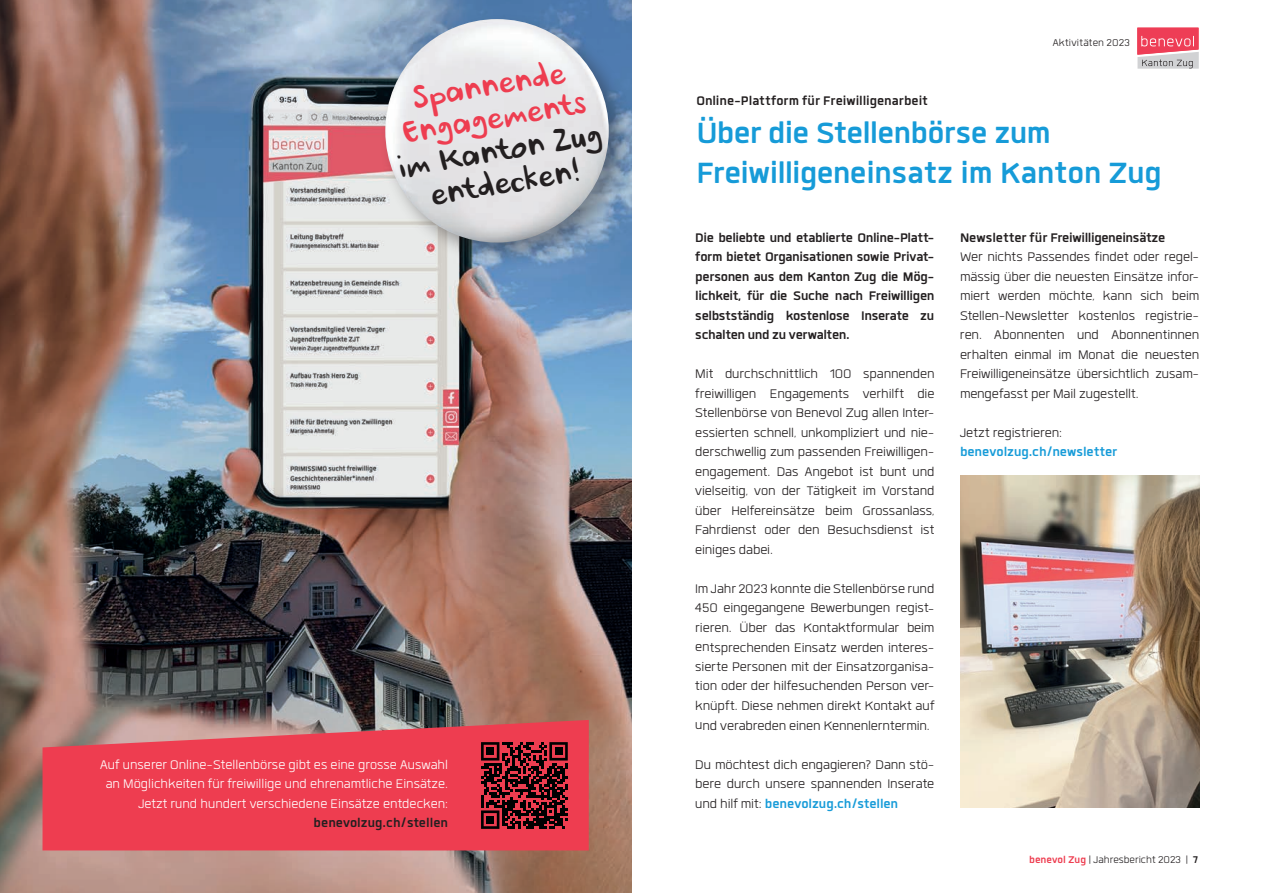
<style>
.page{position:relative;width:1263px;height:893px;background:#fff}
.page>*{position:absolute;margin:0;border:0;box-sizing:border-box;transform-origin:0 0}
.t1{font:700 40.5px/40.5px "Quan";letter-spacing:-.015em;color:#169bd8}
.t2{font:33px/33px "Ursula Handschrift";color:#231f20;text-align:center}
.t3{font:33px/33px "Ursula Handschrift";color:#ee3d50;text-align:center}
.t4{font:300 17.25px/19.5px "Quan";letter-spacing:-.005em;color:#231f20;text-align:justify}
.t5{font:700 17.25px/19.5px "Quan";letter-spacing:-.01em;color:#231f20;text-align:justify}
.t6{font:300 17.25px/19.5px "Quan";color:#fff;text-align:right}
.t7{font:700 17.25px "Quan";letter-spacing:-.005em;color:#169bd8}
.t8{font:300 13.5px "Quan";color:#231f20}
.s1{font-weight:700;color:#169bd8}
.s2{font-weight:700;color:#ee3d50}
.s3{font-weight:700}
</style>
<div class="page">
<img style="left:0;top:0;width:631px;height:893px">
<div style="left:380px;top:13px;width:255px;height:255px;background:#231f20;opacity:.4"></div>
<img style="left:385px;top:19px;width:224px;height:224px;border-radius:112px">
<svg style="left:43px;top:720px;width:546px;height:130px;fill:#ee3d50"></svg>
<svg style="left:1137px;top:28px;width:62px;height:41px"></svg>
<img style="left:960px;top:476px;width:239px;height:331px">
<svg style="left:481px;top:742px;width:87px;height:87px"></svg>
<div style="left:486px;top:747px;width:8px;height:8px;background:#000001"></div>
<div style="left:555px;top:747px;width:7px;height:8px;background:#000001"></div>
<div style="left:486px;top:816px;width:8px;height:8px;background:#000001"></div>
<h2 class="t3" style="left:393px;top:85px;width:188px;rotate:-9deg">Spannende<br>Engagements</h2>
<h2 class="t2" style="left:394px;top:151px;width:208px;rotate:-9deg">im Kanton Zug entdecken!</h2>
<p class="t6" style="left:100px;top:754px;width:349px">Auf unserer Online-Stellenbörse gibt es eine grosse Auswahl an Möglichkeiten für freiwillige und ehrenamtliche Einsätze.<br>Jetzt rund hundert verschiedene Einsätze entdecken:</p>
<p class="t5" style="left:314px;top:813px;width:136px">benevolzug.ch/stellen</p>
<p class="t8" style="left:1053px;top:37px;width:79px">Aktivitäten 2023</p>
<p class="t5" style="left:696px;top:91px;width:233px">Online-Plattform für Freiwilligenarbeit</p>
<h1 class="t1" style="left:696px;top:112px;width:467px">Über die Stellenbörse zum<br>Freiwilligeneinsatz im Kanton Zug</h1>
<p class="t5" style="left:695px;top:228px;width:241px">Die beliebte und etablierte Online-Platt&shy;form bietet Organisationen sowie Privat&shy;personen aus dem Kanton Zug die Mög&shy;lichkeit, für die Suche nach Freiwilligen selbstständig kostenlose Inserate zu schalten und zu verwalten.</p>
<p class="t4" style="left:695px;top:364px;width:241px">Mit durchschnittlich 100 spannenden freiwilligen Engagements verhilft die Stellenbörse von Benevol Zug allen Inter&shy;essierten schnell, unkompliziert und nie&shy;derschwellig zum passenden Freiwilligen&shy;engagement. Das Angebot ist bunt und vielseitig, von der Tätigkeit im Vorstand über Helfereinsätze beim Grossanlass, Fahrdienst oder den Besuchsdienst ist einiges dabei.</p>
<p class="t4" style="left:695px;top:579px;width:241px">Im Jahr 2023 konnte die Stellenbörse rund 450 eingegangene Bewerbungen regist&shy;rieren. Über das Kontaktformular beim entsprechenden Einsatz werden interes&shy;sierte Personen mit der Einsatzorganisa&shy;tion oder der hilfesuchenden Person ver&shy;knüpft. Diese nehmen direkt Kontakt auf und verabreden einen Kennenlerntermin.</p>
<p class="t4" style="left:695px;top:754px;width:241px">Du möchtest dich engagieren? Dann stö&shy;bere durch unsere spannenden Inserate und hilf mit: <span class="s1">benevolzug.ch/stellen</span></p>
<p class="t5" style="left:960px;top:228px;width:207px">Newsletter für Freiwilligeneinsätze</p>
<p class="t4" style="left:960px;top:247px;width:241px">Wer nichts Passendes findet oder regel&shy;mässig über die neuesten Einsätze infor&shy;miert werden möchte, kann sich beim Stellen-Newsletter kostenlos registrie&shy;ren. Abonnenten und Abonnentinnen erhalten einmal im Monat die neuesten Freiwilligeneinsätze übersichtlich zusam&shy;mengefasst per Mail zugestellt.</p>
<p class="t4" style="left:960px;top:423px;width:104px">Jetzt registrieren:</p>
<p class="t7" style="left:960px;top:444px;width:159px">benevolzug.ch/newsletter</p>
<p class="t8" style="left:1029px;top:854px;width:170px"><span class="s2">benevol Zug</span> | Jahresbericht 2023 | <span class="s3">7</span></p>
</div>
